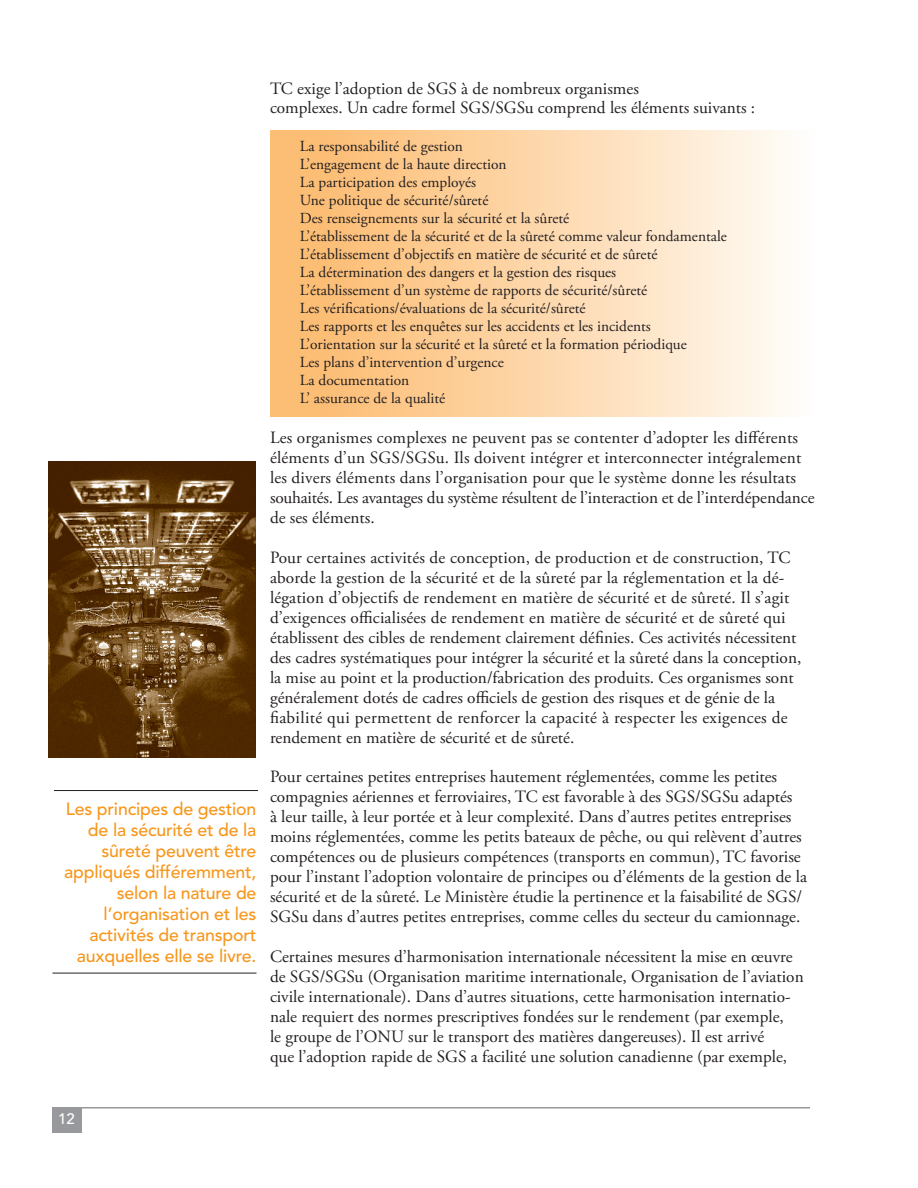
<style>
.page{position:relative;width:918px;height:1188px;background:#fff}
.page>*{position:absolute;margin:0;border:0;box-sizing:border-box;transform-origin:0 0}
.t1{font:500 17.7px/21px "Avenir LT Std";letter-spacing:-.01em;color:#f7971d;text-align:right}
.t2{font:17.25px/20px "Adobe Garamond Pro";color:#231f20}
.t3{font:15.3px/18px "Adobe Garamond Pro";color:#231f20}
.t4{font:500 15px "Avenir LT Std";color:#fff}
</style>
<div class="page">
<hr style="left:54px;top:1107px;width:756px;height:1px;background:#97999c">
<div style="left:53px;top:1107px;width:29px;height:26px;background:#97999c"></div>
<div style="left:270px;top:131px;width:551px;height:285px;background:linear-gradient(to right,#fcb767,#fffdfa)"></div>
<hr style="left:54px;top:790px;width:204px;height:1px;background:#231f20">
<hr style="left:52px;top:973px;width:204px;height:1px;background:#231f20">
<img style="left:48px;top:462px;width:207px;height:295px">
<p class="t1" style="left:64px;top:799px;width:194px">Les principes de gestion de la sécurité et de la sûreté peuvent être appliqués différemment, selon la nature de l’organisation et les activités de transport auxquelles elle se livre.</p>
<p class="t2" style="left:270px;top:79px;width:487px">TC exige l’adoption de SGS à de nombreux organismes<br>complexes. Un cadre formel SGS/SGSu comprend les éléments suivants :</p>
<p class="t3" style="left:300px;top:138px;width:428px">La responsabilité de gestion<br>L’engagement de la haute direction<br>La participation des employés<br>Une politique de sécurité/sûreté<br>Des renseignements sur la sécurité et la sûreté<br>L’établissement de la sécurité et de la sûreté comme valeur fondamentale L’établissement d’objectifs en matière de sécurité et de sûreté<br>La détermination des dangers et la gestion des risques<br>L’établissement d’un système de rapports de sécurité/sûreté<br>Les vérifications/évaluations de la sécurité/sûreté<br>Les rapports et les enquêtes sur les accidents et les incidents L’orientation sur la sécurité et la sûreté et la formation périodique<br>Les plans d’intervention d’urgence<br>La documentation<br>L’ assurance de la qualité</p>
<p class="t2" style="left:270px;top:428px;width:546px">Les organismes complexes ne peuvent pas se contenter d’adopter les différents éléments d’un SGS/SGSu. Ils doivent intégrer et interconnecter intégralement les divers éléments dans l’organisation pour que le système donne les résultats souhaités. Les avantages du système résultent de l’interaction et de l’interdépendance de ses éléments.</p>
<p class="t2" style="left:270px;top:548px;width:533px">Pour certaines activités de conception, de production et de construction, TC aborde la gestion de la sécurité et de la sûreté par la réglementation et la dé&shy;légation d’objectifs de rendement en matière de sécurité et de sûreté. Il s’agit d’exigences officialisées de rendement en matière de sécurité et de sûreté qui établissent des cibles de rendement clairement définies. Ces activités nécessitent des cadres systématiques pour intégrer la sécurité et la sûreté dans la conception, la mise au point et la production/fabrication des produits. Ces organismes sont généralement dotés de cadres officiels de gestion des risques et de génie de la fiabilité qui permettent de renforcer la capacité à respecter les exigences de rendement en matière de sécurité et de sûreté.</p>
<p class="t2" style="left:270px;top:768px;width:538px">Pour certaines petites entreprises hautement réglementées, comme les petites compagnies aériennes et ferroviaires, TC est favorable à des SGS/SGSu adaptés<br>à leur taille, à leur portée et à leur complexité. Dans d’autres petites entreprises moins réglementées, comme les petits bateaux de pêche, ou qui relèvent d’autres compétences ou de plusieurs compétences (transports en commun), TC favorise pour l’instant l’adoption volontaire de principes ou d’éléments de la gestion de la sécurité et de la sûreté. Le Ministère étudie la pertinence et la faisabilité de SGS/ SGSu dans d’autres petites entreprises, comme celles du secteur du camionnage.</p>
<p class="t2" style="left:270px;top:947px;width:535px">Certaines mesures d’harmonisation internationale nécessitent la mise en œuvre de SGS/SGSu (Organisation maritime internationale, Organisation de l’aviation civile internationale). Dans d’autres situations, cette harmonisation internatio&shy;nale requiert des normes prescriptives fondées sur le rendement (par exemple,<br>le groupe de l’ONU sur le transport des matières dangereuses). Il est arrivé<br>que l’adoption rapide de SGS a facilité une solution canadienne (par exemple,</p>
<p class="t4" style="left:58px;top:1110px;width:18px">12</p>
</div>
